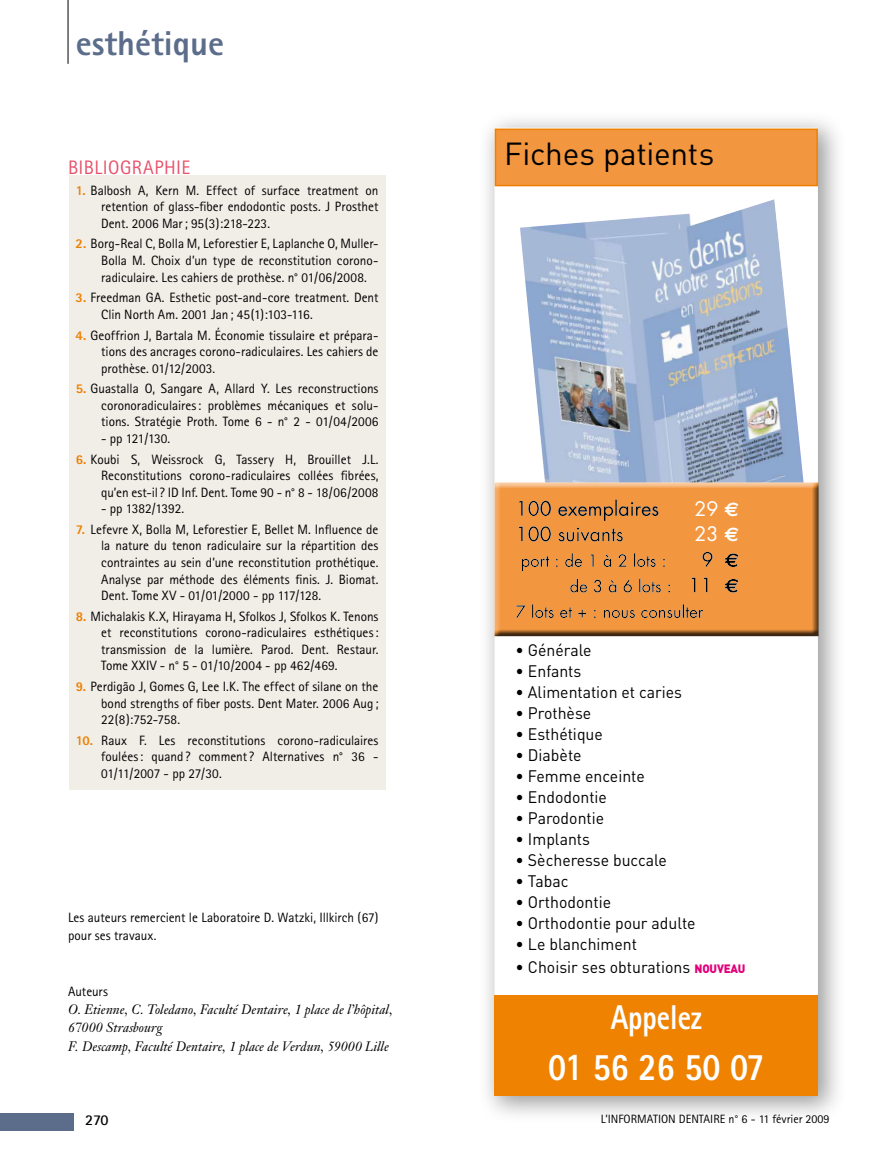
<style>
.page{position:relative;width:893px;height:1149px;background:#fff}
.page>*{position:absolute;margin:0;border:0;box-sizing:border-box;transform-origin:0 0}
.t1{font:800 39px "Rotis Sans Serif";color:#fff;scale:.83 1}
.t2{font:800 34.5px "Rotis Sans Serif";color:#5b6d8a}
.t3{font:800 34.35px "Rotis Sans Serif";color:#fff;scale:.83 1}
.t4{font:31.5px "DIN";letter-spacing:-.01em;color:#000}
.t5{font:19.5px "Rotis Sans Serif";letter-spacing:.02em;color:#e8526b}
.t6{font:19.5px/25.5px "Futura";color:#fff}
.t7{font:16.5px "DIN";color:#000;scale:.96 1}
.t8{font:700 15px "Rotis Sans Serif";color:#000}
.t9{font:13.5px/16.5px "Rotis Sans Serif";color:#000;text-align:justify}
.t10{font:italic 13.5px/18.5px "Janson Text";letter-spacing:.005em;color:#000}
.t11{font:12px "Rotis Sans Serif";color:#000}
.s1{font-weight:800;color:#ee7f00}
.s2{font-family:"Euro Sans";font-weight:700}
.s3{font-weight:900;font-size:12px;color:#e2007a}
</style>
<div class="page">
<div style="left:0;top:1113px;width:74px;height:17px;background:#5b6d8a"></div>
<hr style="left:68px;top:0;width:1px;height:64px;background:#000">
<div style="left:69px;top:175px;width:317px;height:614px;background:#f1ede7"></div>
<div style="left:477px;top:111px;width:370px;height:1013px;background:#000;opacity:.39"></div>
<div style="left:494px;top:128px;width:324px;height:967px;background:#fff;border:2px solid #fff"></div>
<div style="left:495px;top:995px;width:323px;height:100px;background:#ef8200"></div>
<div style="left:495px;top:129px;width:322px;height:56px;background:#f2963f"></div>
<div style="left:495px;top:128px;width:323px;height:58px;border:2px solid #ee7f00"></div>
<img style="left:520px;top:199px;width:284px;height:283px">
<div style="left:493px;top:482px;width:327px;height:154px;background:#000;opacity:.75"></div>
<h2 class="t2" style="left:76px;top:21px;width:150px">esthétique</h2>
<h3 class="t5" style="left:68px;top:156px;width:124px">BIBLIOGRAPHIE</h3>
<p class="t9" style="left:101px;top:182px;width:279px;text-indent:-25px"><span class="s1">1.</span> Balbosh A, Kern M. Effect of surface treatment on retention of glass-fiber endodontic posts. J Prosthet Dent. 2006 Mar; 95(3):218-223.</p>
<p class="t9" style="left:101px;top:235px;width:279px;text-indent:-26px"><span class="s1">2.</span> Borg-Real C, Bolla M, Leforestier E, Laplanche O, Muller-Bolla M. Choix d’un type de reconstitution corono&shy;radiculaire. Les cahiers de prothèse. n° 01/06/2008.</p>
<p class="t9" style="left:101px;top:289px;width:279px;text-indent:-26px"><span class="s1">3.</span> Freedman GA. Esthetic post-and-core treatment. Dent<br>Clin North Am. 2001 Jan; 45(1):103-116.</p>
<p class="t9" style="left:101px;top:326px;width:279px;text-indent:-26px"><span class="s1">4.</span> Geoffrion J, Bartala M. Économie tissulaire et prépara&shy;tions des ancrages corono-radiculaires. Les cahiers de prothèse. 01/12/2003.</p>
<p class="t9" style="left:101px;top:380px;width:279px;text-indent:-26px"><span class="s1">5.</span> Guastalla O, Sangare A, Allard Y. Les reconstructions coronoradiculaires: problèmes mécaniques et solu&shy;tions. Stratégie Proth. Tome 6 - n° 2 - 01/04/2006</p>
<p class="t9" style="left:101px;top:430px;width:71px">- pp 121/130.</p>
<p class="t9" style="left:101px;top:450px;width:279px;text-indent:-26px"><span class="s1">6.</span> Koubi S, Weissrock G, Tassery H, Brouillet J.L.<br>Reconstitutions corono-radiculaires collées fibrées, qu’en est-il ? ID Inf. Dent. Tome 90 - n° 8 - 18/06/2008</p>
<p class="t9" style="left:101px;top:500px;width:84px">- pp 1382/1392.</p>
<p class="t9" style="left:101px;top:521px;width:279px;text-indent:-26px"><span class="s1">7.</span> Lefevre X, Bolla M, Leforestier E, Bellet M. Influence de la nature du tenon radiculaire sur la répartition des contraintes au sein d’une reconstitution prothétique.<br>Analyse par méthode des éléments finis. J. Biomat.<br>Dent. Tome XV - 01/01/2000 - pp 117/128.</p>
<p class="t9" style="left:101px;top:607px;width:279px;text-indent:-26px"><span class="s1">8.</span> Michalakis K.X, Hirayama H, Sfolkos J, Sfolkos K. Tenons et reconstitutions corono-radiculaires esthétiques: transmission de la lumière. Parod. Dent. Restaur.<br>Tome XXIV - n° 5 - 01/10/2004 - pp 462/469.</p>
<p class="t9" style="left:101px;top:678px;width:279px;text-indent:-26px"><span class="s1">9.</span> Perdigão J, Gomes G, Lee I.K. The effect of silane on the bond strengths of fiber posts. Dent Mater. 2006 Aug; 22(8):752-758.</p>
<p class="t9" style="left:101px;top:731px;width:279px;text-indent:-26px"><span class="s1">10.</span> Raux F. Les reconstitutions corono-radiculaires foulées: quand? comment ? Alternatives n° 36 - 01/11/2007 - pp 27/30.</p>
<p class="t9" style="left:68px;top:907px;width:312px;line-height:18.5px">Les auteurs remercient le Laboratoire D. Watzki, Illkirch (67) pour ses travaux.</p>
<p class="t9" style="left:68px;top:982px;width:42px">Auteurs</p>
<p class="t10" style="left:68px;top:999px;width:326px">O. Etienne, C. Toledano, Faculté Dentaire, 1 place de l’hôpital,<br>67000 Strasbourg<br>F. Descamp, Faculté Dentaire, 1 place de Verdun, 59000 Lille</p>
<h3 class="t4" style="left:504px;top:134px;width:212px">Fiches patients</h3>
<h3 class="t6" style="left:694px;top:496px;width:46px">29 <span class="s2">E<br></span>23 <span class="s2">E</span></h3>
<p class="t7" style="left:516px;top:639px;width:81px">• Générale</p>
<p class="t7" style="left:516px;top:660px;width:70px">• Enfants</p>
<p class="t7" style="left:516px;top:681px;width:175px">• Alimentation et caries</p>
<p class="t7" style="left:516px;top:702px;width:80px">• Prothèse</p>
<p class="t7" style="left:516px;top:723px;width:92px">• Esthétique</p>
<p class="t7" style="left:516px;top:744px;width:70px">• Diabète</p>
<p class="t7" style="left:516px;top:765px;width:136px">• Femme enceinte</p>
<p class="t7" style="left:516px;top:786px;width:97px">• Endodontie</p>
<p class="t7" style="left:516px;top:807px;width:94px">• Parodontie</p>
<p class="t7" style="left:516px;top:828px;width:79px">• Implants</p>
<p class="t7" style="left:516px;top:849px;width:159px">• Sècheresse buccale</p>
<p class="t7" style="left:516px;top:870px;width:57px">• Tabac</p>
<p class="t7" style="left:516px;top:891px;width:101px">• Orthodontie</p>
<p class="t7" style="left:516px;top:912px;width:189px">• Orthodontie pour adulte</p>
<p class="t7" style="left:516px;top:933px;width:128px">• Le blanchiment</p>
<p class="t7" style="left:516px;top:956px;width:241px">• Choisir ses obturations <span class="s3">NOUVEAU</span></p>
<h3 class="t3" style="left:611px;top:994px;width:112px">Appelez</h3>
<h1 class="t1" style="left:548px;top:1041px;width:262px">01 56 26 50 07</h1>
<p class="t8" style="left:85px;top:1110px;width:25px">270</p>
<p class="t11" style="left:601px;top:1111px;width:230px">L’INFORMATION DENTAIRE n° 6 - 11 février 2009</p>
</div>
